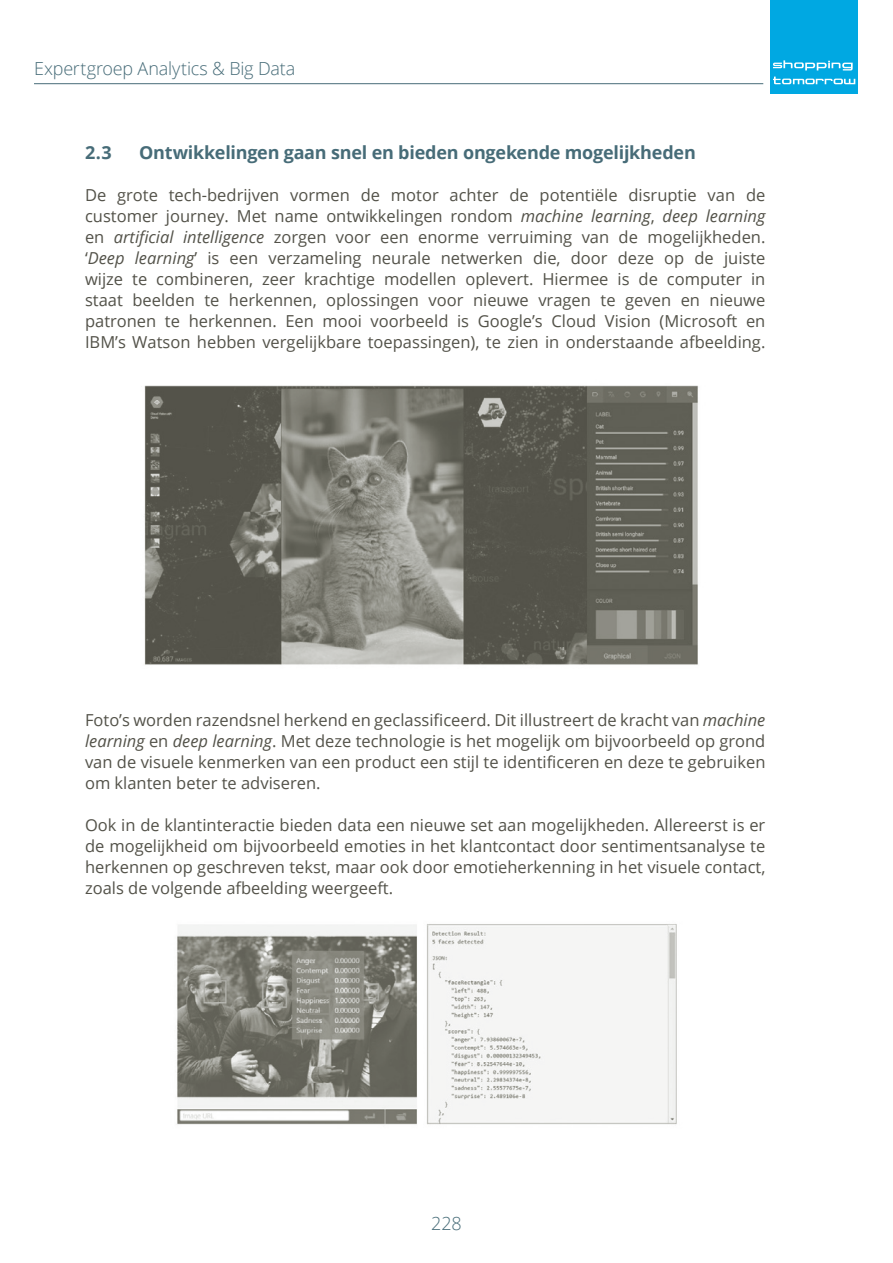
<style>
.page{position:relative;width:893px;height:1263px;background:#fff}
.page>*{position:absolute;margin:0;border:0;box-sizing:border-box;transform-origin:0 0}
.Kop_1_1{font:700 18px "Open Sans";letter-spacing:-.015em;color:#476c78}
.t1{font:300 18px "Open Sans";letter-spacing:-.01em;color:#476c78}
.No_Spacing{font:16.5px/21px "Open Sans";color:#535249;text-align:justify}
.s1{font-style:italic}
</style>
<div class="page">
<div style="left:770px;top:0;width:88px;height:94px;background:#00a8e2"></div>
<svg style="left:773px;top:60px;width:80px;height:10px"></svg>
<svg style="left:773px;top:77px;width:82px;height:7px"></svg>
<hr style="left:34px;top:83px;width:729px;height:1px;background:#476c78">
<img style="left:144px;top:385px;width:554px;height:280px">
<img style="left:177px;top:924px;width:500px;height:201px">
<p class="t1" style="left:34px;top:56px;width:263px">Expertgroep Analytics &amp; Big Data</p>
<p class="Kop_1_1" style="left:85px;top:140px;width:28px">2.3</p>
<p class="Kop_1_1" style="left:139px;top:140px;width:558px">Ontwikkelingen gaan snel en bieden ongekende mogelijkheden</p>
<p class="No_Spacing" style="left:85px;top:184px;width:682px">De grote tech-bedrijven vormen de motor achter de potentiële disruptie van de customer journey. Met name ontwikkelingen rondom <span class="s1">machine learning</span>, <span class="s1">deep learning </span>en <span class="s1">artificial intelligence</span> zorgen voor een enorme verruiming van de mogelijkheden. ‘<span class="s1">Deep learning</span>’ is een verzameling neurale netwerken die, door deze op de juiste wijze te combineren, zeer krachtige modellen oplevert. Hiermee is de computer in staat beelden te herkennen, oplossingen voor nieuwe vragen te geven en nieuwe patronen te herkennen. Een mooi voorbeeld is Google’s Cloud Vision (Microsoft en IBM’s Watson hebben vergelijkbare toepassingen), te zien in onderstaande afbeelding.</p>
<p class="No_Spacing" style="left:85px;top:709px;width:682px">Foto’s worden razendsnel herkend en geclassificeerd. Dit illustreert de kracht van <span class="s1">machine learning</span> en <span class="s1">deep learning</span>. Met deze technologie is het mogelijk om bijvoorbeeld op grond van de visuele kenmerken van een product een stijl te identificeren en deze te gebruiken om klanten beter te adviseren.</p>
<p class="No_Spacing" style="left:85px;top:814px;width:682px">Ook in de klantinteractie bieden data een nieuwe set aan mogelijkheden. Allereerst is er de mogelijkheid om bijvoorbeeld emoties in het klantcontact door sentimentsanalyse te herkennen op geschreven tekst, maar ook door emotieherkenning in het visuele contact, zoals de volgende afbeelding weergeeft.</p>
<p class="t1" style="left:431px;top:1211px;width:32px">228</p>
</div>
